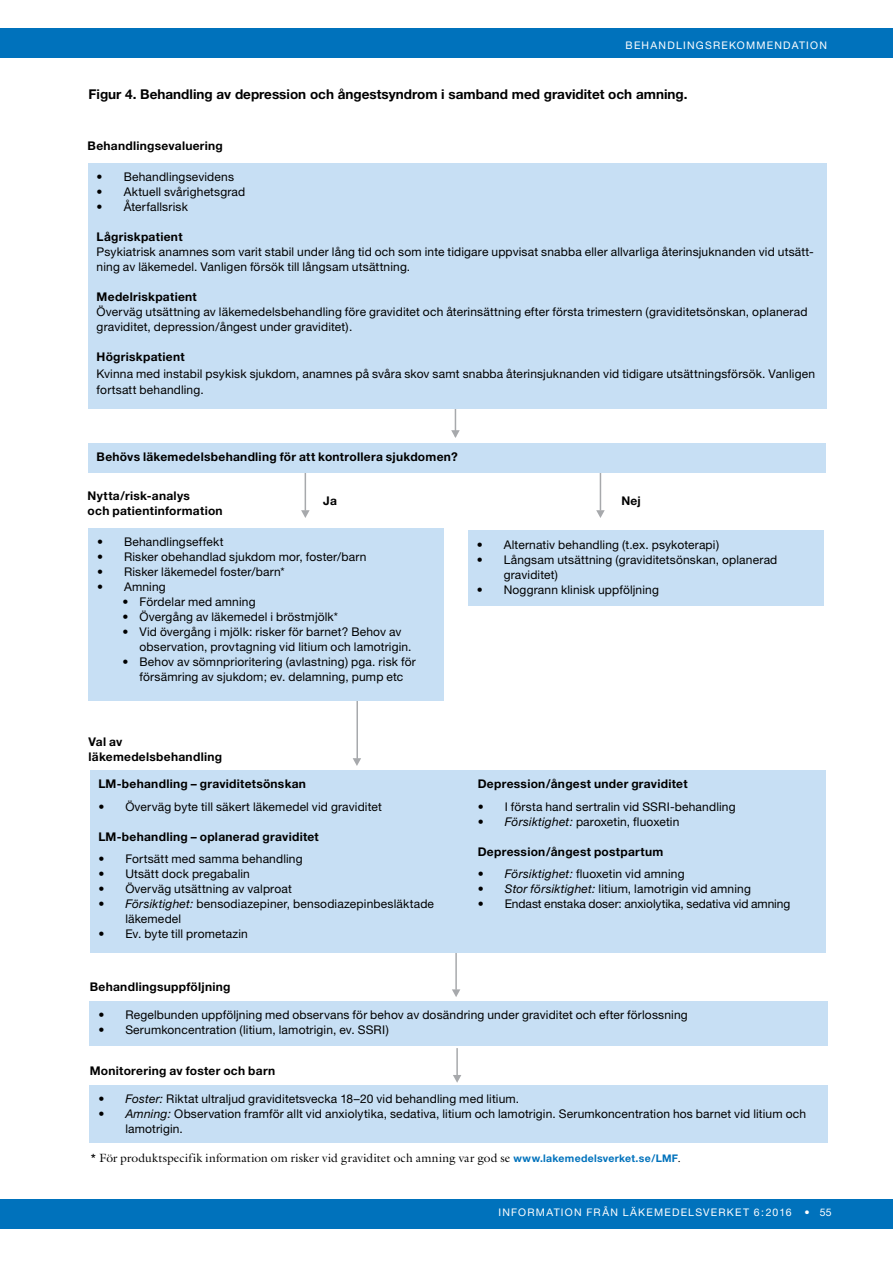
<style>
.page{position:relative;width:893px;height:1263px;background:#fff}
.page>*{position:absolute;margin:0;border:0;box-sizing:border-box;transform-origin:0 0}
.t1{font:700 13.5px "Helvetica Neue";color:#000}
.t2{font:12px/15px "Helvetica Neue";letter-spacing:.015em;color:#000}
.t3{font:700 12px/15px "Helvetica Neue";letter-spacing:.025em;color:#000}
.t4{font:12px "Galliard LT";letter-spacing:.01em;color:#000}
.t5{font:12px "Helvetica Neue";letter-spacing:-.005em;color:#000}
.t6{font:10.5px "Helvetica Neue";letter-spacing:.115em;color:#fff}
.s1{font-style:italic}
.s2{font-family:"Helvetica Neue";font-weight:700;font-size:10.5px;color:#0072bc}
</style>
<div class="page">
<div style="left:0;top:1199px;width:893px;height:30px;background:#0072bc"></div>
<div style="left:0;top:28px;width:893px;height:30px;background:#0072bc"></div>
<hr style="left:455px;top:942px;width:2px;height:48px;background:#a7a9ac">
<hr style="left:356px;top:695px;width:2px;height:64px;background:#a7a9ac">
<hr style="left:455px;top:400px;width:1px;height:36px;background:#a7a9ac">
<div style="left:88px;top:163px;width:738px;height:245px;background:#c7dff4"></div>
<hr style="left:305px;top:472px;width:1px;height:39px;background:#a7a9ac">
<hr style="left:600px;top:472px;width:1px;height:39px;background:#a7a9ac">
<svg style="left:451px;top:430px;width:9px;height:8px"></svg>
<div style="left:88px;top:443px;width:737px;height:29px;background:#c7dff4"></div>
<svg style="left:301px;top:510px;width:9px;height:8px"></svg>
<svg style="left:596px;top:510px;width:9px;height:8px"></svg>
<div style="left:89px;top:528px;width:355px;height:173px;background:#c7dff4"></div>
<div style="left:468px;top:531px;width:355px;height:75px;background:#c7dff4"></div>
<div style="left:90px;top:770px;width:379px;height:182px;background:#c7dff4"></div>
<div style="left:469px;top:770px;width:356px;height:182px;background:#c7dff4"></div>
<svg style="left:452px;top:989px;width:8px;height:8px"></svg>
<div style="left:90px;top:1001px;width:738px;height:45px;background:#c7dff4"></div>
<hr style="left:456px;top:1048px;width:2px;height:27px;background:#a7a9ac">
<svg style="left:453px;top:1075px;width:8px;height:8px"></svg>
<div style="left:90px;top:1085px;width:738px;height:58px;background:#c7dff4"></div>
<svg style="left:353px;top:758px;width:8px;height:8px"></svg>
<p class="t6" style="left:626px;top:39px;width:203px">BEHANDLINGSREKOMMENDATION</p>
<p class="t1" style="left:89px;top:86px;width:600px">Figur 4. Behandling av depression och ångestsyndrom i samband med graviditet och amning.</p>
<p class="t3" style="left:88px;top:138px;width:137px">Behandlingsevaluering</p>
<p class="t2" style="left:97px;top:169px;width:139px">• Behandlingsevidens</p>
<p class="t2" style="left:97px;top:184px;width:150px">• Aktuell svårighetsgrad</p>
<p class="t2" style="left:97px;top:199px;width:93px">• Återfallsrisk</p>
<p class="t3" style="left:97px;top:229px;width:87px">Lågriskpatient</p>
<p class="t2" style="left:97px;top:244px;width:719px">Psykiatrisk anamnes som varit stabil under lång tid och som inte tidigare uppvisat snabba eller allvarliga återinsjuknanden vid utsätt&shy;ning av läkemedel. Vanligen försök till långsam utsättning.</p>
<p class="t3" style="left:97px;top:289px;width:102px">Medelriskpatient</p>
<p class="t2" style="left:97px;top:304px;width:712px">Överväg utsättning av läkemedelsbehandling före graviditet och återinsättning efter första trimestern (graviditetsönskan, oplanerad graviditet, depression/ångest under graviditet).</p>
<p class="t3" style="left:97px;top:349px;width:89px">Högriskpatient</p>
<p class="t2" style="left:97px;top:365px;width:720px;line-height:16.5px">Kvinna med instabil psykisk sjukdom, anamnes på svåra skov samt snabba återinsjuknanden vid tidigare utsättningsförsök. Vanligen fortsatt behandling.</p>
<p class="t3" style="left:97px;top:448px;width:363px">Behövs läkemedelsbehandling för att kontrollera sjukdomen?</p>
<p class="t3" style="left:88px;top:488px;width:137px">Nytta/risk-analys<br>och patientinformation</p>
<p class="t3" style="left:323px;top:493px;width:15px">Ja</p>
<p class="t3" style="left:621px;top:493px;width:21px">Nej</p>
<p class="t2" style="left:97px;top:534px;width:128px">• Behandlingseffekt</p>
<p class="t2" style="left:97px;top:549px;width:271px">• Risker obehandlad sjukdom mor, foster/barn</p>
<p class="t2" style="left:97px;top:564px;width:189px">• Risker läkemedel foster/barn*</p>
<p class="t2" style="left:97px;top:579px;width:70px">• Amning</p>
<p class="t2" style="left:123px;top:594px;width:134px">• Fördelar med amning</p>
<p class="t2" style="left:123px;top:609px;width:217px">• Övergång av läkemedel i bröstmjölk*</p>
<p class="t2" style="left:140px;top:624px;width:274px;text-indent:-17px">• Vid övergång i mjölk: risker för barnet? Behov av observation, provtagning vid litium och lamotrigin.</p>
<p class="t2" style="left:123px;top:654px;width:295px;text-align:center">• Behov av sömnprioritering (avlastning) pga. risk för försämring av sjukdom; ev. delamning, pump etc</p>
<p class="t3" style="left:89px;top:734px;width:135px">Val av läkemedelsbehandling</p>
<p class="t3" style="left:98px;top:776px;width:209px">LM-behandling – graviditetsönskan</p>
<p class="t2" style="left:98px;top:799px;width:285px">• Överväg byte till säkert läkemedel vid graviditet</p>
<p class="t3" style="left:98px;top:829px;width:222px">LM-behandling – oplanerad graviditet</p>
<p class="t2" style="left:98px;top:851px;width:206px">• Fortsätt med samma behandling</p>
<p class="t2" style="left:98px;top:866px;width:153px">• Utsätt dock pregabalin</p>
<p class="t2" style="left:98px;top:881px;width:195px">• Överväg utsättning av valproat</p>
<p class="t2" style="left:125px;top:896px;width:310px;text-indent:-27px"><span class="s1">• Försiktighet:</span> bensodiazepiner, bensodiazepinbesläktade läkemedel</p>
<p class="t2" style="left:98px;top:926px;width:151px">• Ev. byte till prometazin</p>
<p class="t3" style="left:90px;top:978px;width:142px">Behandlingsuppföljning</p>
<p class="t2" style="left:477px;top:537px;width:244px">• Alternativ behandling (t.ex. psykoterapi)</p>
<p class="t2" style="left:504px;top:552px;width:275px;text-indent:-27px">• Långsam utsättning (graviditetsönskan, oplanerad graviditet)</p>
<p class="t2" style="left:477px;top:582px;width:184px">• Noggrann klinisk uppföljning</p>
<p class="t3" style="left:478px;top:776px;width:211px">Depression/ångest under graviditet</p>
<p class="t2" style="left:478px;top:799px;width:259px">• I första hand sertralin vid SSRI-behandling</p>
<p class="t2" style="left:478px;top:814px;width:203px"><span class="s1">• Försiktighet:</span> paroxetin, fluoxetin</p>
<p class="t3" style="left:478px;top:844px;width:187px">Depression/ångest postpartum</p>
<p class="t2" style="left:478px;top:866px;width:208px"><span class="s1">• Försiktighet:</span> fluoxetin vid amning</p>
<p class="t2" style="left:478px;top:881px;width:275px"><span class="s1">• Stor försiktighet:</span> litium, lamotrigin vid amning</p>
<p class="t5" style="left:478px;top:897px;width:314px">• Endast enstaka doser: anxiolytika, sedativa vid amning</p>
<p class="t2" style="left:98px;top:1007px;width:591px">• Regelbunden uppföljning med observans för behov av dosändring under graviditet och efter förlossning</p>
<p class="t2" style="left:98px;top:1022px;width:292px">• Serumkoncentration (litium, lamotrigin, ev. SSRI)</p>
<p class="t3" style="left:90px;top:1062px;width:187px">Monitorering av foster och barn</p>
<p class="t2" style="left:98px;top:1091px;width:422px"><span class="s1">• Foster:</span> Riktat ultraljud graviditetsvecka 18–20 vid behandling med litium.</p>
<p class="t2" style="left:125px;top:1106px;width:682px;text-indent:-27px"><span class="s1">• Amning:</span> Observation framför allt vid anxiolytika, sedativa, litium och lamotrigin. Serumkoncentration hos barnet vid litium och lamotrigin.</p>
<p class="t4" style="left:90px;top:1150px;width:592px">* För produktspecifik information om risker vid graviditet och amning var god se <span class="s2">www.lakemedelsverket.se/LMF</span>.</p>
<p class="t6" style="left:498px;top:1206px;width:335px">INFORMATION FRÅN LÄKEMEDELSVERKET 6:2016 • 55</p>
</div>
